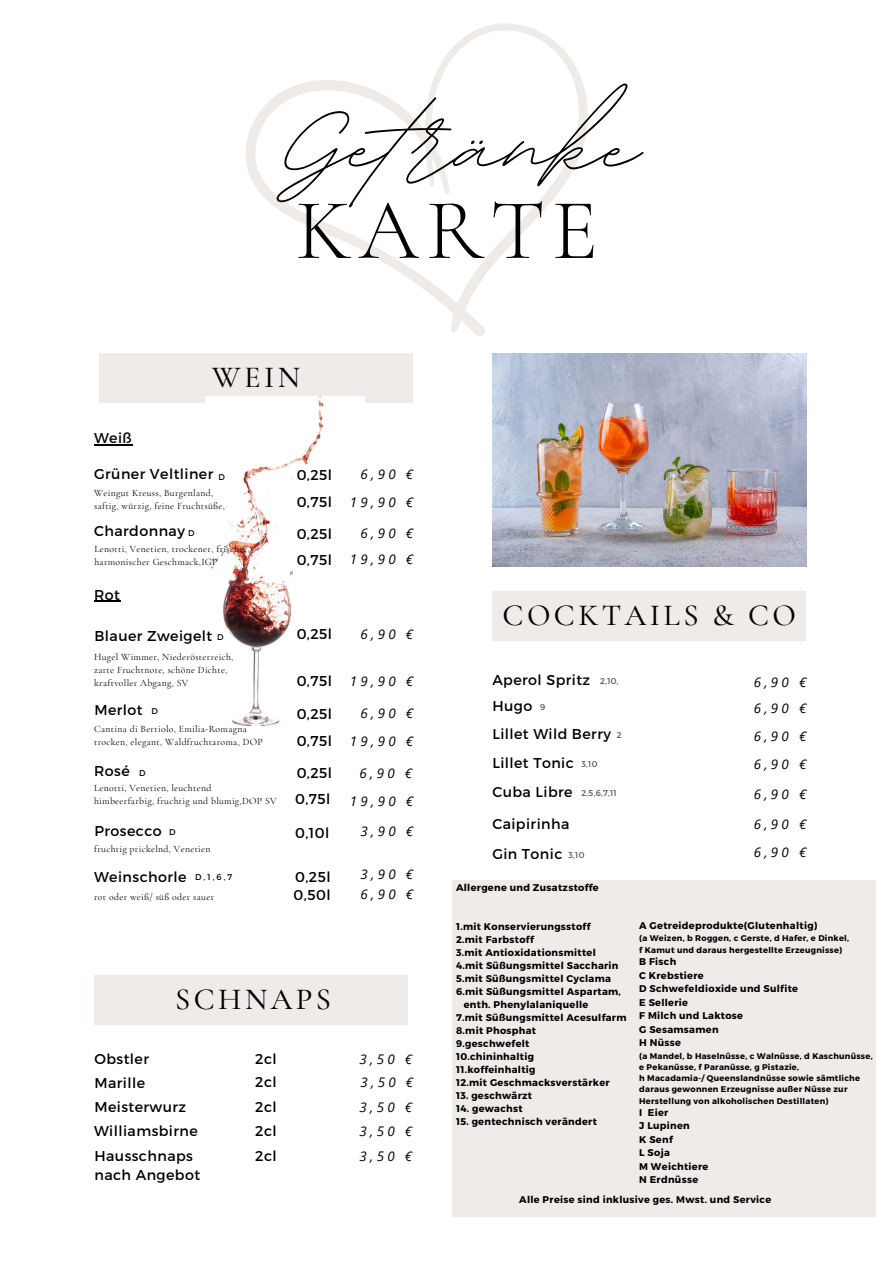
<style>
.page{position:relative;width:894px;height:1264px;background:#fff}
.page>*{position:absolute;margin:0;border:0;box-sizing:border-box;transform-origin:0 0}
.t1{font:162.45px "BD Script";color:#000}
.t2{font:300 86.55px "Cormorant Garamond";letter-spacing:.08em;color:#000}
.t3{font:500 30.6px "Cormorant Garamond";letter-spacing:.11em;color:#000}
.t4{font:14.25px/19.2px "Montserrat";letter-spacing:.03em;color:#000}
.t5{font:italic 13.35px "Open Sans";letter-spacing:.25em;color:#000}
.t6{font:700 9.75px "Montserrat";letter-spacing:.03em;color:#000}
.t7{font:9.75px "Cormorant Garamond";letter-spacing:.03em;color:#000}
.t8{font:700 8.25px/11.2px "Montserrat";letter-spacing:.03em;color:#000}
.t9{font:8.25px "Montserrat";letter-spacing:.03em;color:#545454}
.t10{font:8.25px "Montserrat";color:#000}
</style>
<div class="page">
<svg style="left:246px;top:80px;width:237px;height:256px"></svg>
<svg style="left:418px;top:23px;width:170px;height:311px"></svg>
<div style="left:99px;top:353px;width:314px;height:49px;background:#efebe8"></div>
<img style="left:205px;top:396px;width:159px;height:331px">
<div style="left:94px;top:975px;width:314px;height:49px;background:#efebe8"></div>
<div style="left:492px;top:592px;width:314px;height:49px;background:#efebe8"></div>
<img style="left:492px;top:353px;width:314px;height:213px">
<hr style="left:94px;top:444px;width:38px;height:1px;background:#000">
<hr style="left:94px;top:600px;width:26px;height:2px;background:#000">
<div style="left:452px;top:880px;width:423px;height:336px;background:#efebe8"></div>
<h3 class="t1" style="left:283px;top:38px;width:356px">Getränke</h3>
<h2 class="t2" style="left:295px;top:178px;width:304px">KARTE</h2>
<p class="t3" style="left:212px;top:358px;width:89px">WEIN</p>
<h5 class="t4" style="left:94px;top:428px;width:39px">Weiß</h5>
<h5 class="t4" style="left:94px;top:464px;width:121px">Grüner Veltliner</h5>
<h3 class="t10" style="left:218px;top:471px;width:8px">D</h3>
<h5 class="t7" style="left:94px;top:487px;width:120px">Weingut Kreuss, Burgenland,</h5>
<h4 class="t7" style="left:94px;top:500px;width:132px">saftig, würzig, feine Fruchtsüße,</h4>
<h5 class="t7" style="left:94px;top:543px;width:157px">Lenotti, Venetien, trockener, frischer,</h5>
<h4 class="t7" style="left:94px;top:556px;width:124px">harmonischer Geschmack,IGP</h4>
<h5 class="t4" style="left:94px;top:520px;width:92px">Chardonnay</h5>
<h5 class="t10" style="left:188px;top:527px;width:8px">D</h5>
<p class="t4" style="left:296px;top:464px;width:37px">0,25l</p>
<p class="t4" style="left:296px;top:492px;width:37px">0,75l</p>
<h4 class="t4" style="left:296px;top:523px;width:37px">0,25l</h4>
<h5 class="t4" style="left:296px;top:550px;width:37px">0,75l</h5>
<h4 class="t5" style="left:360px;top:465px;width:54px">6,90 €</h4>
<h5 class="t5" style="left:350px;top:493px;width:65px">19,90 €</h5>
<h4 class="t5" style="left:360px;top:524px;width:54px">6,90 €</h4>
<h5 class="t5" style="left:350px;top:550px;width:65px">19,90 €</h5>
<h5 class="t4" style="left:94px;top:584px;width:27px">Rot</h5>
<h5 class="t4" style="left:94px;top:625px;width:119px">Blauer Zweigelt</h5>
<h4 class="t10" style="left:217px;top:631px;width:8px">D</h4>
<h5 class="t7" style="left:94px;top:650px;width:141px">Hugel Wimmer, Niederösterreich,</h5>
<h5 class="t7" style="left:94px;top:663px;width:135px">zarte Fruchtnote, schöne Dichte,</h5>
<h5 class="t7" style="left:94px;top:676px;width:96px">kraftvoller Abgang, SV</h5>
<h4 class="t7" style="left:94px;top:723px;width:154px">Cantina di Bertiolo, Emilia-Romagna</h4>
<h5 class="t7" style="left:94px;top:736px;width:170px">trocken, elegant, Waldfruchtaroma, DOP</h5>
<h5 class="t7" style="left:94px;top:782px;width:119px">Lenotti, Venetien, leuchtend</h5>
<h4 class="t7" style="left:94px;top:795px;width:184px">himbeerfarbig, fruchtig und blumig,DOP SV</h4>
<h5 class="t7" style="left:94px;top:843px;width:118px">fruchtig prickelnd, Venetien</h5>
<h5 class="t7" style="left:94px;top:891px;width:122px">rot oder weiß/ süß oder sauer</h5>
<h5 class="t4" style="left:94px;top:700px;width:50px">Merlot</h5>
<h5 class="t10" style="left:151px;top:706px;width:8px">D</h5>
<p class="t4" style="left:94px;top:760px;width:37px">Rosé</p>
<h4 class="t10" style="left:139px;top:767px;width:8px">D</h4>
<h4 class="t4" style="left:94px;top:820px;width:69px">Prosecco</h4>
<p class="t10" style="left:169px;top:826px;width:8px">D</p>
<p class="t4" style="left:94px;top:866px;width:94px">Weinschorle</p>
<p class="t10" style="left:195px;top:872px;width:39px">D,1,6,7</p>
<h4 class="t4" style="left:296px;top:623px;width:37px">0,25l</h4>
<p class="t4" style="left:296px;top:670px;width:37px">0,75l</p>
<h6 class="t5" style="left:360px;top:625px;width:54px">6,90 €</h6>
<h6 class="t5" style="left:350px;top:671px;width:65px">19,90 €</h6>
<h6 class="t4" style="left:296px;top:703px;width:37px">0,25l</h6>
<p class="t5" style="left:360px;top:703px;width:54px">6,90 €</p>
<p class="t4" style="left:296px;top:731px;width:37px">0,75l</p>
<p class="t5" style="left:350px;top:732px;width:65px">19,90 €</p>
<p class="t4" style="left:296px;top:762px;width:37px">0,25l</p>
<p class="t4" style="left:295px;top:789px;width:37px">0,75l</p>
<p class="t5" style="left:359px;top:764px;width:54px">6,90 €</p>
<p class="t5" style="left:350px;top:791px;width:65px">19,90 €</p>
<p class="t4" style="left:295px;top:822px;width:36px">0,10l</p>
<p class="t5" style="left:360px;top:821px;width:54px">3,90 €</p>
<p class="t4" style="left:295px;top:866px;width:37px">0,25l</p>
<p class="t4" style="left:293px;top:884px;width:38px">0,50l</p>
<p class="t5" style="left:360px;top:864px;width:54px">3,90 €</p>
<p class="t5" style="left:360px;top:885px;width:54px">6,90 €</p>
<h5 class="t3" style="left:175px;top:981px;width:157px">SCHNAPS</h5>
<h4 class="t4" style="left:94px;top:1048px;width:56px">Obstler</h4>
<p class="t4" style="left:94px;top:1072px;width:52px">Marille</p>
<p class="t4" style="left:94px;top:1096px;width:93px">Meisterwurz</p>
<h5 class="t4" style="left:94px;top:1121px;width:105px">Williamsbirne</h5>
<h4 class="t4" style="left:94px;top:1145px;width:107px">Hausschnaps nach Angebot</h4>
<h5 class="t4" style="left:255px;top:1048px;width:23px">2cl</h5>
<h5 class="t4" style="left:255px;top:1071px;width:23px">2cl</h5>
<p class="t4" style="left:255px;top:1096px;width:23px">2cl</p>
<h4 class="t4" style="left:255px;top:1121px;width:23px">2cl</h4>
<p class="t4" style="left:255px;top:1145px;width:23px">2cl</p>
<p class="t5" style="left:359px;top:1049px;width:54px">3,50 €</p>
<p class="t5" style="left:360px;top:1072px;width:54px">3,50 €</p>
<h5 class="t5" style="left:359px;top:1097px;width:54px">3,50 €</h5>
<h4 class="t5" style="left:359px;top:1121px;width:54px">3,50 €</h4>
<h5 class="t5" style="left:359px;top:1146px;width:54px">3,50 €</h5>
<h5 class="t3" style="left:502px;top:597px;width:295px">COCKTAILS &amp; CO</h5>
<p class="t4" style="left:492px;top:669px;width:99px">Aperol Spritz</p>
<h4 class="t4" style="left:492px;top:695px;width:41px">Hugo</h4>
<p class="t4" style="left:492px;top:723px;width:120px">Lillet Wild Berry</p>
<p class="t4" style="left:492px;top:753px;width:83px">Lillet Tonic</p>
<h4 class="t4" style="left:492px;top:781px;width:82px">Cuba Libre</h4>
<h5 class="t4" style="left:492px;top:813px;width:78px">Caipirinha</h5>
<p class="t4" style="left:492px;top:843px;width:72px">Gin Tonic</p>
<p class="t9" style="left:600px;top:675px;width:20px">2,10,</p>
<p class="t9" style="left:540px;top:701px;width:7px">9</p>
<p class="t9" style="left:616px;top:730px;width:6px">2</p>
<p class="t9" style="left:581px;top:759px;width:17px">3,10</p>
<p class="t9" style="left:581px;top:787px;width:37px">2,5,6,7,11</p>
<p class="t9" style="left:568px;top:849px;width:17px">3,10</p>
<h5 class="t5" style="left:753px;top:673px;width:54px">6,90 €</h5>
<h4 class="t5" style="left:753px;top:698px;width:54px">6,90 €</h4>
<p class="t5" style="left:753px;top:726px;width:54px">6,90 €</p>
<p class="t5" style="left:753px;top:755px;width:54px">6,90 €</p>
<h5 class="t5" style="left:753px;top:784px;width:54px">6,90 €</h5>
<h4 class="t5" style="left:753px;top:814px;width:54px">6,90 €</h4>
<p class="t5" style="left:753px;top:842px;width:54px">6,90 €</p>
<h5 class="t6" style="left:456px;top:881px;width:144px">Allergene und Zusatzstoffe</h5>
<h4 class="t6" style="left:456px;top:920px;width:136px">1.mit Konservierungsstoff</h4>
<h4 class="t6" style="left:456px;top:933px;width:79px">2.mit Farbstoff</h4>
<h4 class="t6" style="left:456px;top:946px;width:141px">3.mit Antioxidationsmittel</h4>
<h4 class="t6" style="left:456px;top:959px;width:164px">4.mit Süßungsmittel Saccharin</h4>
<h4 class="t6" style="left:456px;top:972px;width:156px">5.mit Süßungsmittel Cyclama</h4>
<h4 class="t6" style="left:456px;top:985px;width:166px">6.mit Süßungsmittel Aspartam,</h4>
<h4 class="t6" style="left:463px;top:998px;width:126px">enth. Phenylalaniquelle</h4>
<h4 class="t6" style="left:456px;top:1011px;width:172px">7.mit Süßungsmittel Acesulfarm</h4>
<h4 class="t6" style="left:456px;top:1024px;width:82px">8.mit Phosphat</h4>
<h4 class="t6" style="left:456px;top:1037px;width:75px">9.geschwefelt</h4>
<h4 class="t6" style="left:456px;top:1050px;width:79px">10.chininhaltig</h4>
<h4 class="t6" style="left:456px;top:1063px;width:81px">11.koffeinhaltig</h4>
<h4 class="t6" style="left:456px;top:1076px;width:155px">12.mit Geschmacksverstärker</h4>
<h4 class="t6" style="left:456px;top:1089px;width:78px">13. geschwärzt</h4>
<h4 class="t6" style="left:456px;top:1102px;width:68px">14. gewachst</h4>
<h4 class="t6" style="left:456px;top:1115px;width:142px">15. gentechnisch verändert</h4>
<p class="t6" style="left:639px;top:919px;width:180px">A Getreideprodukte(Glutenhaltig)</p>
<h5 class="t8" style="left:639px;top:932px;width:211px">(a Weizen, b Roggen, c Gerste, d Hafer, e Dinkel,</h5>
<h4 class="t8" style="left:639px;top:943px;width:204px">f Kamut und daraus hergestellte Erzeugnisse)</h4>
<p class="t6" style="left:639px;top:955px;width:39px">B Fisch</p>
<h5 class="t6" style="left:639px;top:968px;width:66px">C Krebstiere</h5>
<h4 class="t6" style="left:639px;top:982px;width:160px">D Schwefeldioxide und Sulfite</h4>
<p class="t6" style="left:639px;top:995px;width:50px">E Sellerie</p>
<h5 class="t6" style="left:639px;top:1009px;width:105px">F Milch und Laktose</h5>
<p class="t6" style="left:639px;top:1022px;width:81px">G Sesamsamen</p>
<h4 class="t6" style="left:639px;top:1036px;width:43px">H Nüsse</h4>
<h5 class="t8" style="left:639px;top:1049px;width:235px">(a Mandel, b Haselnüsse, c Walnüsse, d Kaschunüsse,</h5>
<p class="t8" style="left:639px;top:1060px;width:161px">e Pekanüsse, f Paranüsse, g Pistazie,</p>
<h4 class="t8" style="left:639px;top:1072px;width:222px">h Macadamia-/ Queenslandnüsse sowie sämtliche</h4>
<h5 class="t8" style="left:639px;top:1083px;width:210px">daraus gewonnen Erzeugnisse außer Nüsse zur<br>Herstellung von alkoholischen Destillaten)</h5>
<p class="t6" style="left:639px;top:1106px;width:31px">I Eier</p>
<h5 class="t6" style="left:639px;top:1119px;width:52px">J Lupinen</h5>
<h5 class="t6" style="left:639px;top:1133px;width:35px">K Senf</h5>
<h4 class="t6" style="left:639px;top:1146px;width:32px">L Soja</h4>
<p class="t6" style="left:639px;top:1160px;width:71px">M Weichtiere</p>
<h3 class="t6" style="left:639px;top:1173px;width:60px">N Erdnüsse</h3>
<h5 class="t6" style="left:519px;top:1192px;width:253px">Alle Preise sind inklusive ges. Mwst. und Service</h5>
</div>
